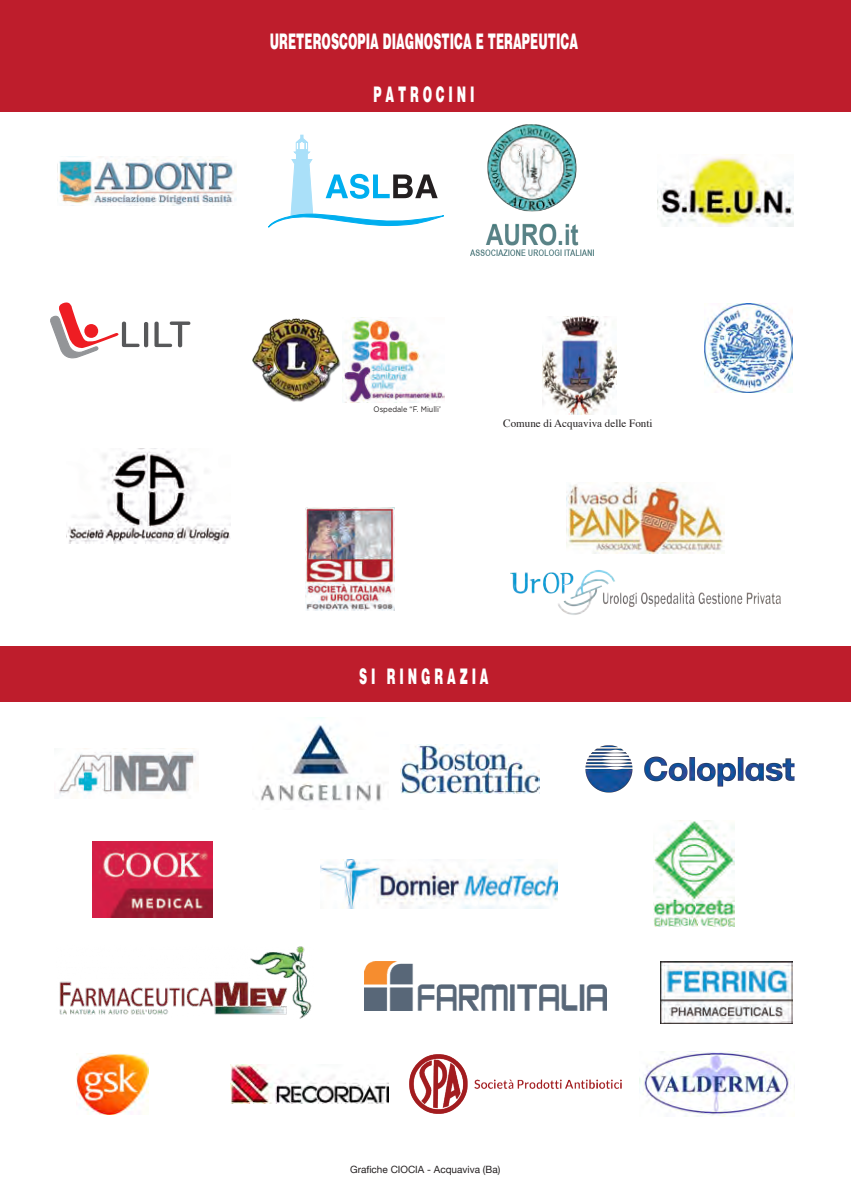
<style>
.page{position:relative;width:851px;height:1191px;background:#fff}
.page>*{position:absolute;margin:0;border:0;box-sizing:border-box;transform-origin:0 0}
.t1{font:900 22px "Helvetica";color:#fff;scale:.52 1}
.t2{font:11px "Times";color:#231f20}
.t3{font:10px "Helvetica Neue";color:#231f20}
.t4{font:8px "Gotham";color:#231f20;scale:.9 1}
</style>
<div class="page">
<div style="left:0;top:0;width:850px;height:111px;background:#be1d2c"></div>
<div style="left:0;top:646px;width:850px;height:56px;background:#be1d2c"></div>
<img style="left:256px;top:717px;width:125px;height:85px">
<img style="left:400px;top:744px;width:139px;height:49px">
<img style="left:585px;top:745px;width:209px;height:48px">
<img style="left:93px;top:841px;width:120px;height:76px">
<img style="left:653px;top:820px;width:81px;height:106px">
<img style="left:59px;top:946px;width:253px;height:73px">
<img style="left:660px;top:962px;width:132px;height:61px">
<img style="left:230px;top:1064px;width:159px;height:39px">
<img style="left:639px;top:1051px;width:152px;height:65px">
<img style="left:470px;top:125px;width:123px;height:131px">
<img style="left:704px;top:304px;width:88px;height:88px">
<img style="left:510px;top:553px;width:271px;height:62px">
<img style="left:321px;top:860px;width:236px;height:48px">
<img style="left:364px;top:962px;width:242px;height:48px">
<img style="left:409px;top:1054px;width:212px;height:59px">
<img style="left:66px;top:448px;width:164px;height:96px">
<img style="left:542px;top:316px;width:74px;height:98px">
<svg style="left:268px;top:134px;width:176px;height:94px"></svg>
<svg style="left:154px;top:321px;width:36px;height:26px"></svg>
<hr style="left:144px;top:322px;width:4px;height:25px;background:#57585a;border-radius:2px">
<svg style="left:50px;top:302px;width:89px;height:57px"></svg>
<img style="left:305px;top:507px;width:89px;height:103px">
<img style="left:57px;top:156px;width:179px;height:49px">
<img style="left:59px;top:749px;width:139px;height:49px">
<img style="left:252px;top:318px;width:193px;height:84px">
<img style="left:566px;top:483px;width:158px;height:70px">
<img style="left:657px;top:154px;width:136px;height:72px">
<img style="left:76px;top:1053px;width:72px;height:61px">
<p class="t1" style="left:270px;top:28px;width:594px">URETEROSCOPIA DIAGNOSTICA E TERAPEUTICA</p>
<p class="t1" style="left:373px;top:81px;width:196px">P A T R O C I N I</p>
<p class="t4" style="left:373px;top:404px;width:76px">Ospedale “F. Miulli’</p>
<p class="t2" style="left:503px;top:417px;width:151px">Comune di Acquaviva delle Fonti</p>
<p class="t1" style="left:359px;top:662px;width:251px">S I R I N G R A Z I A</p>
<p class="t3" style="left:350px;top:1163px;width:152px">Grafiche CIOCIA - Acquaviva (Ba)</p>
</div>
